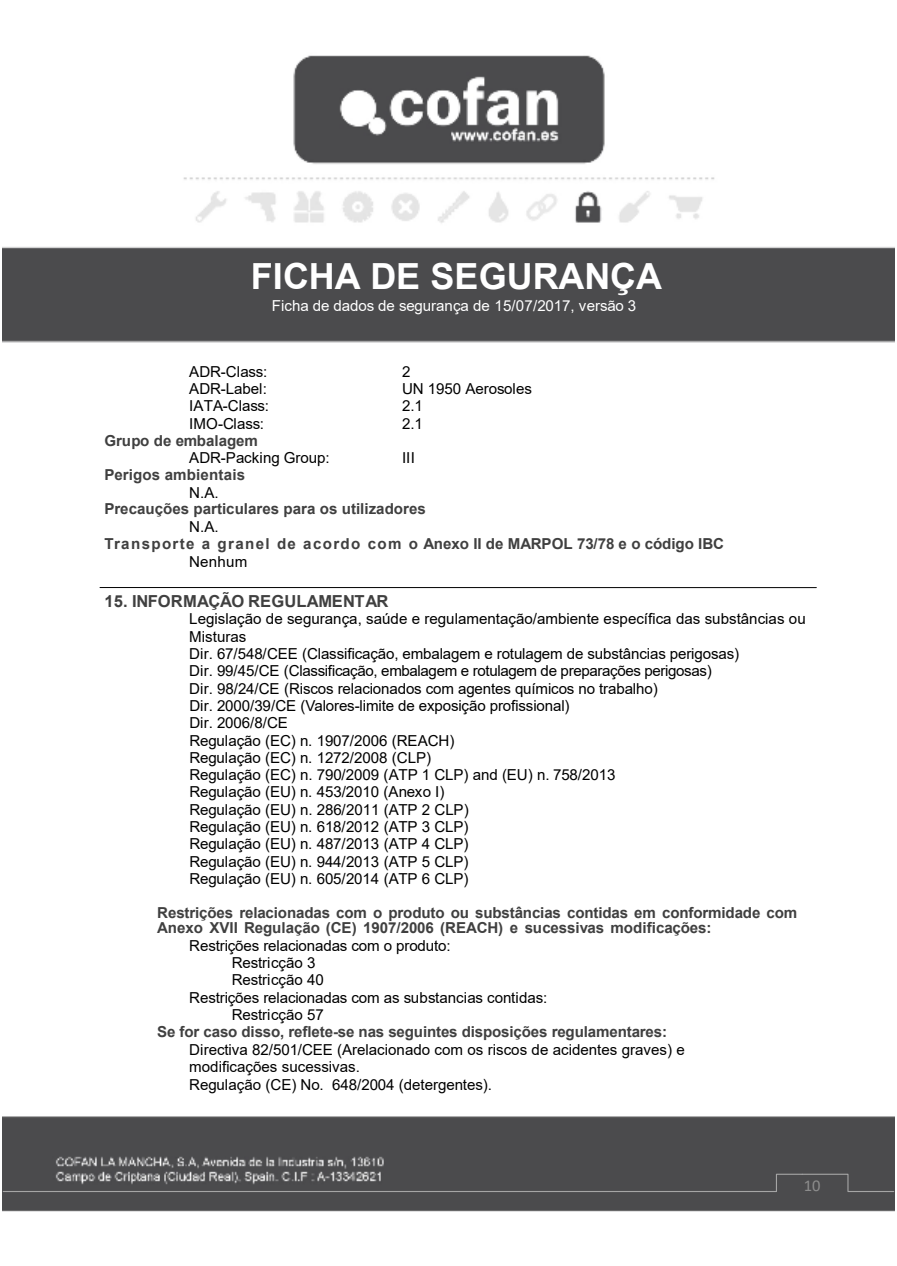
<style>
.page{position:relative;width:897px;height:1266px;background:#fff}
.page>*{position:absolute;margin:0;border:0;box-sizing:border-box;transform-origin:0 0}
.t1{font:700 36px "Arial";letter-spacing:-.005em;color:#fff}
.t2{font:700 16.5px "Arial";color:#404040}
.t3{font:16.5px "Calibri";color:#8c8c8c}
.t4{font:15.15px/17.2px "Arial";letter-spacing:-.01em;color:#000}
.t5{font:700 15.15px/15.1px "Arial";letter-spacing:-.01em;color:#404040}
.t6{font:700 15.15px "Arial";letter-spacing:.06em;color:#404040}
.t7{font:15.15px "Arial";letter-spacing:-.01em;color:#fff}
.t8{font:700 15.15px "Arial";letter-spacing:.01em;color:#404040}
</style>
<div class="page">
<img style="left:2px;top:55px;width:893px;height:1157px">
<svg style="left:2px;top:1173px;width:893px;height:20px;background:#585859"></svg>
<hr style="left:100px;top:587px;width:716px;height:1px;background:#000">
<h1 class="t1" style="left:251px;top:263px;width:413px">FICHA DE SEGURANÇA</h1>
<p class="t7" style="left:272px;top:300px;width:366px">Ficha de dados de segurança de 15/07/2017, versão 3</p>
<p class="t4" style="left:189px;top:364px;width:79px">ADR-Class:</p>
<p class="t4" style="left:402px;top:364px;width:10px">2</p>
<p class="t4" style="left:189px;top:382px;width:79px">ADR-Label:</p>
<p class="t4" style="left:402px;top:382px;width:131px">UN 1950 Aerosoles</p>
<p class="t4" style="left:189px;top:399px;width:81px">IATA-Class:</p>
<p class="t4" style="left:402px;top:399px;width:23px">2.1</p>
<p class="t4" style="left:189px;top:416px;width:76px">IMO-Class:</p>
<p class="t4" style="left:402px;top:416px;width:23px">2.1</p>
<p class="t5" style="left:104px;top:434px;width:155px">Grupo de embalagem</p>
<p class="t4" style="left:189px;top:451px;width:142px">ADR-Packing Group:</p>
<p class="t4" style="left:402px;top:451px;width:14px">III</p>
<p class="t8" style="left:104px;top:469px;width:142px">Perigos ambientais</p>
<p class="t4" style="left:189px;top:485px;width:31px">N.A.</p>
<p class="t5" style="left:104px;top:503px;width:323px">Precauções particulares para os utilizadores</p>
<p class="t4" style="left:189px;top:520px;width:31px">N.A.</p>
<p class="t6" style="left:104px;top:538px;width:621px">Transporte a granel de acordo com o Anexo II de MARPOL 73/78 e o código IBC</p>
<p class="t4" style="left:189px;top:554px;width:60px">Nenhum</p>
<p class="t2" style="left:104px;top:595px;width:286px">15. INFORMAÇÃO REGULAMENTAR</p>
<p class="t4" style="left:189px;top:612px;width:618px">Legislação de segurança, saúde e regulamentação/ambiente específica das substâncias ou Misturas<br>Dir. 67/548/CEE (Classificação, embalagem e rotulagem de substâncias perigosas)<br>Dir. 99/45/CE (Classificação, embalagem e rotulagem de preparações perigosas)<br>Dir. 98/24/CE (Riscos relacionados com agentes químicos no trabalho)<br>Dir. 2000/39/CE (Valores-limite de exposição profissional)<br>Dir. 2006/8/CE<br>Regulação (EC) n. 1907/2006 (REACH)<br>Regulação (EC) n. 1272/2008 (CLP)<br>Regulação (EC) n. 790/2009 (ATP 1 CLP) and (EU) n. 758/2013<br>Regulação (EU) n. 453/2010 (Anexo I)<br>Regulação (EU) n. 286/2011 (ATP 2 CLP)<br>Regulação (EU) n. 618/2012 (ATP 3 CLP)<br>Regulação (EU) n. 487/2013 (ATP 4 CLP)<br>Regulação (EU) n. 944/2013 (ATP 5 CLP)<br>Regulação (EU) n. 605/2014 (ATP 6 CLP)</p>
<p class="t5" style="left:157px;top:907px;width:642px">Restrições relacionadas com o produto ou substâncias contidas em conformidade com<br>Anexo XVII Regulação (CE) 1907/2006 (REACH) e sucessivas modificações:</p>
<p class="t4" style="left:189px;top:938px;width:263px">Restrições relacionadas com o produto:</p>
<p class="t4" style="left:232px;top:956px;width:85px">Restricção 3</p>
<p class="t4" style="left:232px;top:973px;width:94px">Restricção 40</p>
<p class="t4" style="left:189px;top:990px;width:359px">Restrições relacionadas com as substancias contidas:</p>
<p class="t4" style="left:232px;top:1008px;width:94px">Restricção 57</p>
<p class="t5" style="left:157px;top:1026px;width:511px">Se for caso disso, reflete-se nas seguintes disposições regulamentares:</p>
<p class="t4" style="left:189px;top:1042px;width:497px">Directiva 82/501/CEE (Arelacionado com os riscos de acidentes graves) e modificações sucessivas.<br>Regulação (CE) No. 648/2004 (detergentes).</p>
<p class="t3" style="left:804px;top:1178px;width:18px">10</p>
</div>
